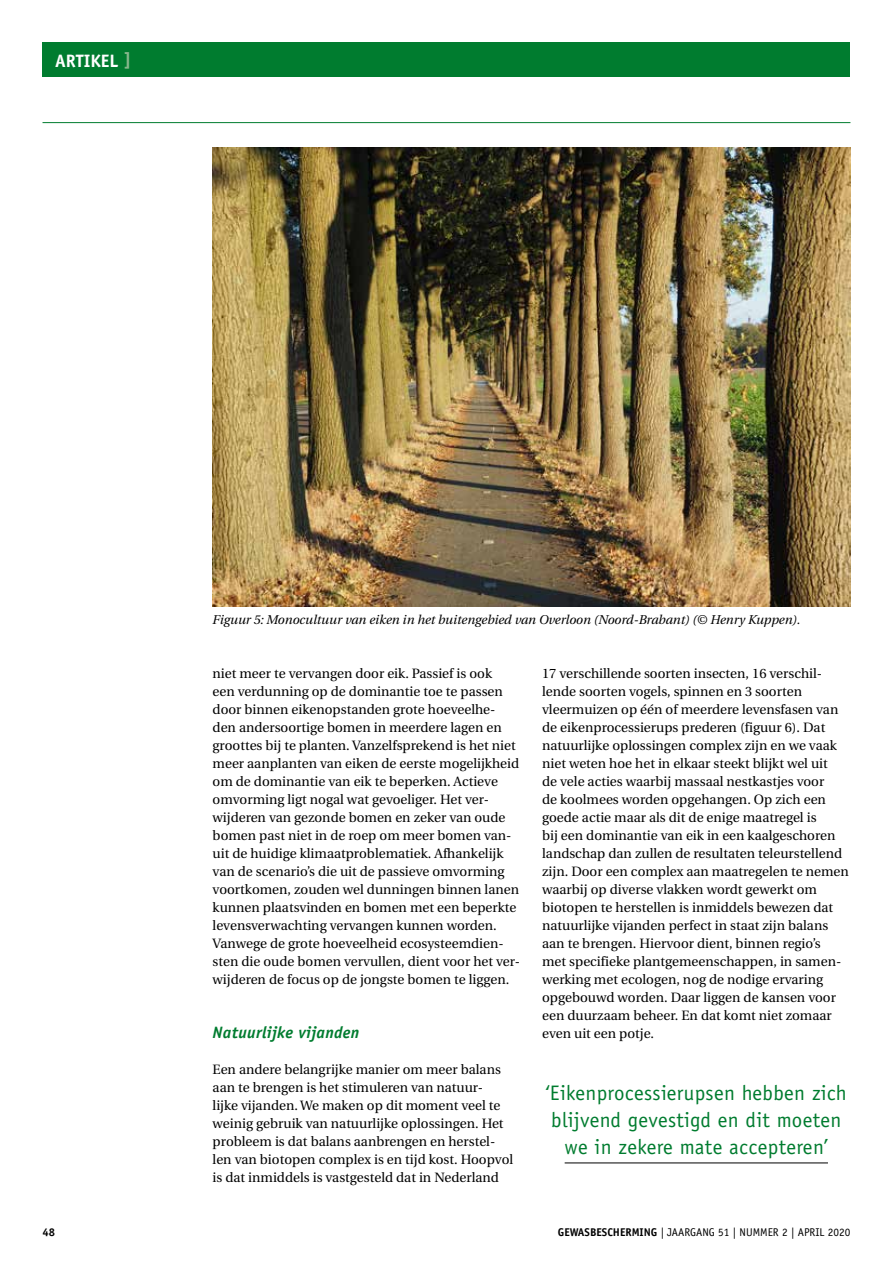
<style>
.page{position:relative;width:893px;height:1263px;background:#fff}
.page>*{position:absolute;margin:0;border:0;box-sizing:border-box;transform-origin:0 0}
.t1{font:21px/27px "Officina Sans";letter-spacing:.015em;color:#007c2f;text-align:center}
.t2{font:700 18px "Officina Sans";color:#fff}
.t3{font:italic 700 16.5px "Officina Sans";letter-spacing:.015em;color:#007c2f}
.t4{font:13.5px/18px "Utopia";color:#000}
.t5{font:italic 12.75px "Utopia";color:#000}
.t6{font:11.25px "Officina Sans";color:#000}
.t7{font:700 11.25px "Officina Sans";color:#000}
.s1{color:#86b78b}
.s2{font-weight:700}
</style>
<div class="page">
<div style="left:43px;top:43px;width:807px;height:34px;background:#007c2f"></div>
<hr style="left:43px;top:122px;width:807px;height:1px;background:#007c2f">
<img style="left:213px;top:147px;width:637px;height:459px">
<hr style="left:565px;top:1163px;width:263px;height:1px;background:#000">
<h2 class="t2" style="left:55px;top:49px;width:78px">ARTIKEL <span class="s1">]</span></h2>
<p class="t5" style="left:213px;top:613px;width:589px">Figuur 5: Monocultuur van eiken in het buitengebied van Overloon (Noord-Brabant) (© Henry Kuppen).</p>
<p class="t4" style="left:213px;top:665px;width:309px">niet meer te vervangen door eik. Passief is ook<br>een verdunning op de dominantie toe te passen door binnen eikenopstanden grote hoeveelhe&shy;den andersoortige bomen in meerdere lagen en groottes bij te planten. Vanzelfsprekend is het niet meer aanplanten van eiken de eerste mogelijkheid om de dominantie van eik te beperken. Actieve omvorming ligt nogal wat gevoeliger. Het ver&shy;wijderen van gezonde bomen en zeker van oude bomen past niet in de roep om meer bomen van&shy;uit de huidige klimaatproblematiek. Afhankelijk van de scenario’s die uit de passieve omvorming voortkomen, zouden wel dunningen binnen lanen kunnen plaatsvinden en bomen met een beperkte levensverwachting vervangen kunnen worden.<br>Vanwege de grote hoeveelheid ecosysteemdien&shy;sten die oude bomen vervullen, dient voor het ver&shy;wijderen de focus op de jongste bomen te liggen.</p>
<p class="t3" style="left:213px;top:1023px;width:148px">Natuurlijke vijanden</p>
<p class="t4" style="left:213px;top:1061px;width:302px">Een andere belangrijke manier om meer balans aan te brengen is het stimuleren van natuur-<br>lijke vijanden. We maken op dit moment veel te weinig gebruik van natuurlijke oplossingen. Het probleem is dat balans aanbrengen en herstel&shy;len van biotopen complex is en tijd kost. Hoopvol is dat inmiddels is vastgesteld dat in Nederland</p>
<p class="t4" style="left:542px;top:665px;width:308px">17 verschillende soorten insecten, 16 verschil&shy;lende soorten vogels, spinnen en 3 soorten vleermuizen op één of meerdere levensfasen van de eikenprocessierups prederen (figuur 6). Dat natuurlijke oplossingen complex zijn en we vaak niet weten hoe het in elkaar steekt blijkt wel uit<br>de vele acties waarbij massaal nestkastjes voor<br>de koolmees worden opgehangen. Op zich een goede actie maar als dit de enige maatregel is<br>bij een dominantie van eik in een kaalgeschoren landschap dan zullen de resultaten teleurstellend zijn. Door een complex aan maatregelen te nemen waarbij op diverse vlakken wordt gewerkt om biotopen te herstellen is inmiddels bewezen dat natuurlijke vijanden perfect in staat zijn balans aan te brengen. Hiervoor dient, binnen regio’s<br>met specifieke plantgemeenschappen, in samen&shy;werking met ecologen, nog de nodige ervaring opgebouwd worden. Daar liggen de kansen voor een duurzaam beheer. En dat komt niet zomaar even uit een potje.</p>
<h1 class="t1" style="left:546px;top:1079px;width:303px">‘Eikenprocessierupsen hebben zich blijvend gevestigd en dit moeten we in zekere mate accepteren’</h1>
<p class="t7" style="left:43px;top:1225px;width:14px">48</p>
<p class="t6" style="left:558px;top:1226px;width:294px"><span class="s2">GEWASBESCHERMING</span> | JAARGANG 51 | NUMMER 2 | APRIL 2020</p>
</div>
